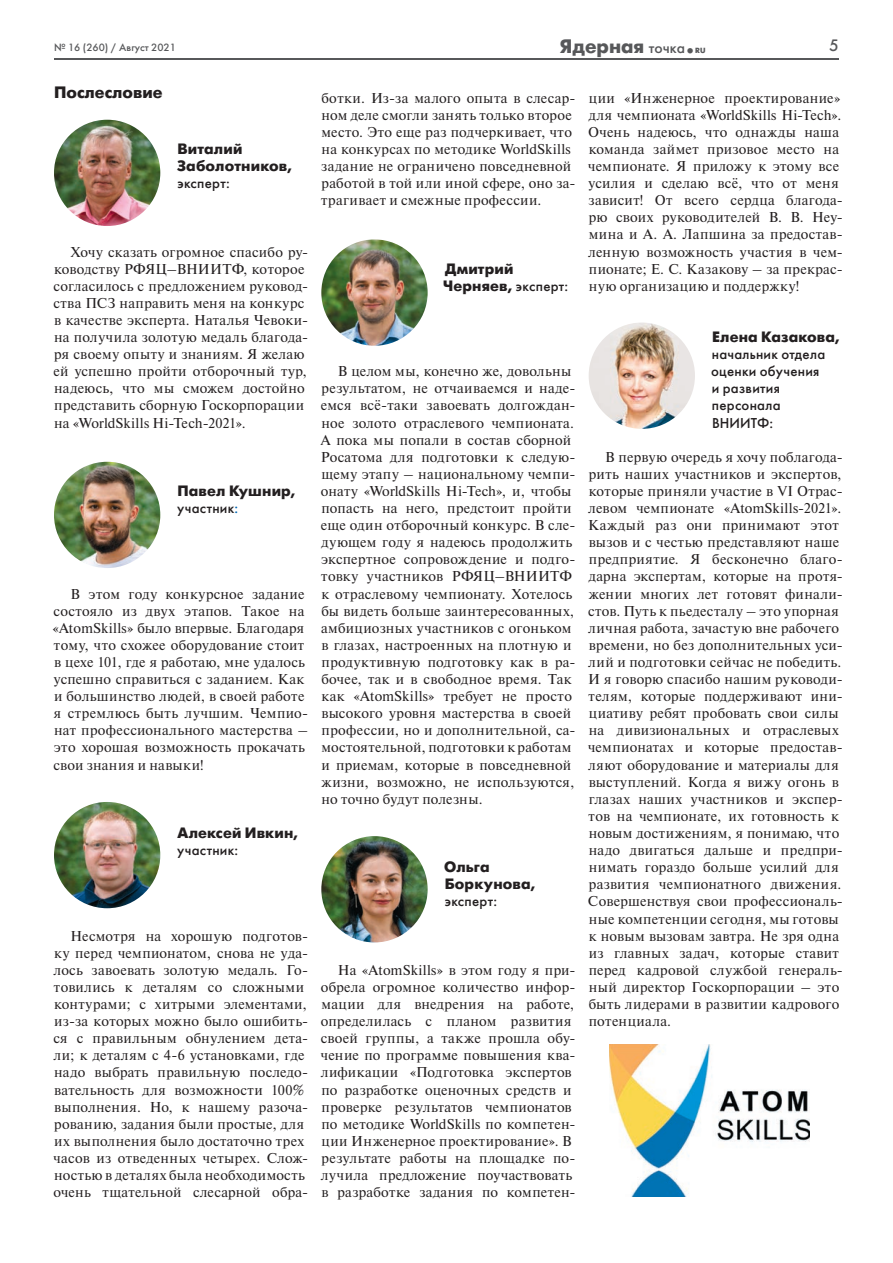
<style>
.page{position:relative;width:893px;height:1263px;background:#fff}
.page>*{position:absolute;margin:0;border:0;box-sizing:border-box;transform-origin:0 0}
.t1{font:700 19.5px "Futuris C";color:#57585a}
.t2{font:700 16.5px "Futuris C";color:#231f20}
.t3{font:16.5px "Futuris C";color:#57585a}
.t4{font:700 15px/17.1px "Futuris C";letter-spacing:.01em;color:#231f20}
.t5{font:14.25px/17.1px "Newton I";letter-spacing:.02em;color:#231f20}
.t6{font:14.25px/17.1px "Futuris C";letter-spacing:.02em;color:#231f20}
.t7{font:10.5px "Futuris C";color:#57585a}
.s1{font-weight:400;font-size:15px}
.s2{font-size:7.5px}
.s3{font-weight:400;font-size:14.25px}
.s4{color:#0166b3}
</style>
<div class="page">
<hr style="left:54px;top:58px;width:785px;height:2px;background:#57585a">
<img style="left:54px;top:120px;width:106px;height:106px;border-radius:53px">
<img style="left:54px;top:462px;width:106px;height:106px;border-radius:53px">
<img style="left:54px;top:802px;width:106px;height:106px;border-radius:53px">
<img style="left:321px;top:239px;width:107px;height:107px;border-radius:53px">
<img style="left:321px;top:836px;width:107px;height:106px;border-radius:53px">
<img style="left:589px;top:322px;width:106px;height:107px;border-radius:53px">
<img style="left:609px;top:1044px;width:201px;height:153px">
<p class="t7" style="left:54px;top:41px;width:123px">№ 16 (260) / Август 2021</p>
<h1 class="t1" style="left:560px;top:35px;width:147px">Ядерная <span class="s1">точка</span><sub>•</sub><span class="s2">RU</span></h1>
<p class="t3" style="left:829px;top:36px;width:11px">5</p>
<p class="t2" style="left:54px;top:83px;width:110px">Послесловие</p>
<p class="t5" style="left:321px;top:89px;width:256px">ботки. Из-за малого опыта в слесар&shy;ном деле смогли занять только второе место. Это еще раз подчеркивает, что на конкурсах по методике WorldSkills задание не ограничено повседневной работой в той или иной сфере, оно за&shy;трагивает и смежные профессии.</p>
<p class="t5" style="left:588px;top:89px;width:256px">ции «Инженерное проектирование» для чемпионата «WorldSkills Hi-Tech».<br>Очень надеюсь, что однажды наша команда займет призовое место на чемпионате. Я приложу к этому все усилия и сделаю всё, что от меня зависит! От всего сердца благода&shy;рю своих руководителей В. В. Неу&shy;мина и А. А. Лапшина за предостав&shy;ленную возможность участия в чем&shy;пионате; Е. С. Казакову – за прекрас&shy;ную организацию и поддержку!</p>
<p class="t4" style="left:712px;top:329px;width:129px">Елена Казакова,</p>
<p class="t6" style="left:711px;top:346px;width:116px">начальник отдела оценки обучения и развития персонала<br>ВНИИТФ:</p>
<p class="t5" style="left:588px;top:449px;width:256px;text-indent:17px">В первую очередь я хочу поблагода&shy;рить наших участников и экспертов, которые приняли участие в VI Отрас&shy;левом чемпионате «AtomSkills-2021».<br>Каждый раз они принимают этот вызов и с честью представляют наше предприятие. Я бесконечно благо&shy;дарна экспертам, которые на протя&shy;жении многих лет готовят финали&shy;стов. Путь к пьедесталу – это упорная личная работа, зачастую вне рабочего времени, но без дополнительных уси&shy;лий и подготовки сейчас не победить.<br>И я говорю спасибо нашим руководи&shy;телям, которые поддерживают ини&shy;циативу ребят пробовать свои силы на дивизиональных и отраслевых чемпионатах и которые предостав&shy;ляют оборудование и материалы для выступлений. Когда я вижу огонь в глазах наших участников и экспер&shy;тов на чемпионате, их готовность к новым достижениям, я понимаю, что надо двигаться дальше и предпри&shy;нимать гораздо больше усилий для развития чемпионатного движения.<br>Совершенствуя свои профессиональ&shy;ные компетенции сегодня, мы готовы к новым вызовам завтра. Не зря одна из главных задач, которые ставит перед кадровой службой генераль&shy;ный директор Госкорпорации – это быть лидерами в развитии кадрового потенциала.</p>
<p class="t4" style="left:177px;top:141px;width:116px">Виталий<br>Заболотников,</p>
<p class="t6" style="left:177px;top:175px;width:54px">эксперт:</p>
<p class="t5" style="left:53px;top:243px;width:256px;text-indent:17px">Хочу сказать огромное спасибо ру&shy;ководству РФЯЦ–ВНИИТФ, которое согласилось с предложением руковод&shy;ства ПСЗ направить меня на конкурс в качестве эксперта. Наталья Чевоки&shy;на получила золотую медаль благода&shy;ря своему опыту и знаниям. Я желаю ей успешно пройти отборочный тур, надеюсь, что мы сможем достойно представить сборную Госкорпорации на «WorldSkills Hi-Tech-2021».</p>
<p class="t4" style="left:443px;top:260px;width:126px">Дмитрий<br>Черняев, <span class="s3">эксперт:</span></p>
<p class="t5" style="left:321px;top:363px;width:256px;text-indent:17px">В целом мы, конечно же, довольны результатом, не отчаиваемся и наде&shy;емся всё-таки завоевать долгождан&shy;ное золото отраслевого чемпионата.<br>А пока мы попали в состав сборной Росатома для подготовки к следую&shy;щему этапу – национальному чемпи&shy;онату «WorldSkills Hi-Tech», и, чтобы попасть на него, предстоит пройти еще один отборочный конкурс. В сле&shy;дующем году я надеюсь продолжить экспертное сопровождение и подго&shy;товку участников РФЯЦ–ВНИИТФ к отраслевому чемпионату. Хотелось бы видеть больше заинтересованных, амбициозных участников с огоньком в глазах, настроенных на плотную и продуктивную подготовку как в ра&shy;бочее, так и в свободное время. Так как «AtomSkills» требует не просто высокого уровня мастерства в своей профессии, но и дополнительной, са&shy;мостоятельной, подготовки к работам и приемам, которые в повседневной жизни, возможно, не используются, но точно будут полезны.</p>
<p class="t4" style="left:178px;top:483px;width:119px">Павел Кушнир,</p>
<p class="t6" style="left:177px;top:500px;width:63px">участник<span class="s4">:</span></p>
<p class="t5" style="left:52px;top:585px;width:257px;text-indent:18px">В этом году конкурсное задание состояло из двух этапов. Такое на «AtomSkills» было впервые. Благодаря тому, что схожее оборудование стоит в цехе 101, где я работаю, мне удалось успешно справиться с заданием. Как и большинство людей, в своей работе я стремлюсь быть лучшим. Чемпио&shy;нат профессионального мастерства – это хорошая возможность прокачать свои знания и навыки!</p>
<p class="t4" style="left:177px;top:825px;width:122px">Алексей Ивкин,</p>
<p class="t6" style="left:177px;top:842px;width:63px">участник:</p>
<p class="t4" style="left:444px;top:859px;width:93px">Ольга<br>Боркунова,</p>
<p class="t6" style="left:445px;top:893px;width:54px">эксперт:</p>
<p class="t5" style="left:53px;top:927px;width:256px;text-indent:17px">Несмотря на хорошую подготов&shy;ку перед чемпионатом, снова не уда&shy;лось завоевать золотую медаль. Го&shy;товились к деталям со сложными контурами; с хитрыми элементами, из-за которых можно было ошибить&shy;ся с правильным обнулением дета&shy;ли; к деталям с 4-6 установками, где надо выбрать правильную последо&shy;вательность для возможности 100% выполнения. Но, к нашему разоча&shy;рованию, задания были простые, для их выполнения было достаточно трех часов из отведенных четырех. Слож&shy;ностью в деталях была необходимость очень тщательной слесарной обра-</p>
<p class="t5" style="left:321px;top:962px;width:256px;text-indent:17px">На «AtomSkills» в этом году я при&shy;обрела огромное количество инфор&shy;мации для внедрения на работе, определилась с планом развития своей группы, а также прошла обу&shy;чение по программе повышения ква&shy;лификации «Подготовка экспертов по разработке оценочных средств и проверке результатов чемпионатов по методике WorldSkills по компетен&shy;ции Инженерное проектирование». В результате работы на площадке по&shy;лучила предложение поучаствовать в разработке задания по компетен-</p>
</div>
